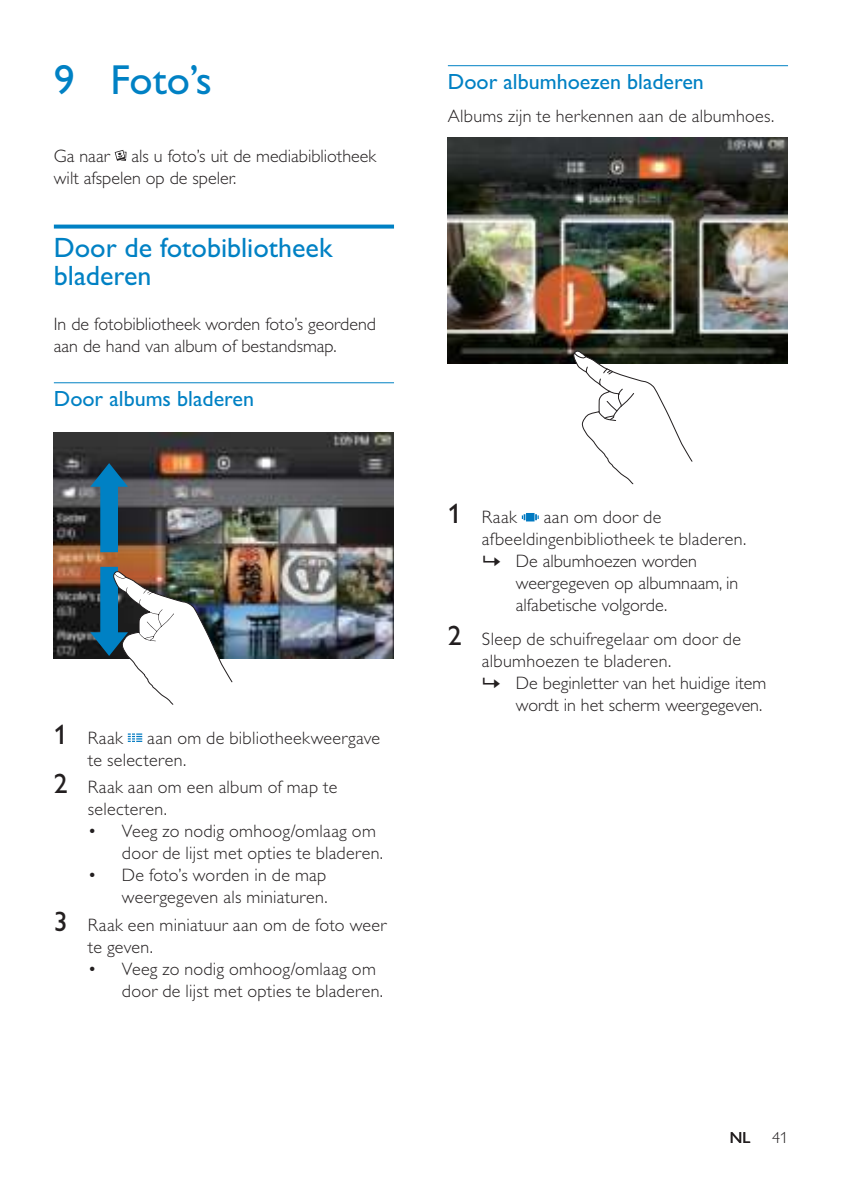
<style>
.page{position:relative;width:842px;height:1190px;background:#fff}
.page>*{position:absolute;margin:0;border:0;box-sizing:border-box;transform-origin:0 0}
.t1{font:42px "Gill Sans Alt One WGL";color:#0081c4}
.t2{font:28px/28px "Gill Sans Alt One WGL";color:#0081c4}
.t3{font:22px "Gill Sans Alt One WGL";color:#0081c4}
.t4{font:18px/22px "Gill Sans Alt One WGL Light";letter-spacing:.01em;color:#231f20}
.t5{font:16px "Gill Sans Alt One WGL Light";color:#231f20}
.t6{font:16px "Gill Sans Alt One WGL";color:#231f20}
.s1{font-family:"Gill Sans Alt One WGL";font-size:28px}
</style>
<div class="page">
<hr style="left:448px;top:65px;width:340px;height:1px;background:#0081c4">
<img style="left:448px;top:137px;width:339px;height:226px">
<svg style="left:572px;top:349px;width:121px;height:136px"></svg>
<svg style="left:522px;top:513px;width:17px;height:8px"></svg>
<svg style="left:54px;top:225px;width:340px;height:4px"></svg>
<hr style="left:54px;top:382px;width:340px;height:1px;background:#0081c4">
<svg style="left:115px;top:150px;width:12px;height:11px"></svg>
<img style="left:54px;top:432px;width:339px;height:227px">
<svg style="left:90px;top:463px;width:38px;height:89px;background:#1f5978"></svg>
<img style="left:90px;top:567px;width:142px;height:138px">
<svg style="left:128px;top:733px;width:14px;height:9px"></svg>
<h1 class="t1" style="left:54px;top:63px;width:160px">9 Foto’s</h1>
<p class="t4" style="left:54px;top:146px;width:324px">Ga naar als u foto’s uit de mediabibliotheek wilt afspelen op de speler.</p>
<h2 class="t2" style="left:54px;top:236px;width:280px">Door de fotobibliotheek bladeren</h2>
<p class="t4" style="left:54px;top:314px;width:324px">In de fotobibliotheek worden foto’s geordend aan de hand van album of bestandsmap.</p>
<p class="t3" style="left:54px;top:389px;width:202px">Door albums bladeren</p>
<p class="t4" style="left:54px;top:728px;width:70px"><span class="s1">1</span> Raak</p>
<p class="t4" style="left:88px;top:728px;width:294px;text-indent:59px">aan om de bibliotheekweergave te selecteren.</p>
<p class="t4" style="left:88px;top:778px;width:251px;text-indent:-34px"><span class="s1">2</span> Raak aan om een album of map te selecteren.</p>
<p class="t4" style="left:122px;top:822px;width:263px;text-indent:-34px">• Veeg zo nodig omhoog/omlaag om door de lijst met opties te bladeren.</p>
<p class="t4" style="left:88px;top:866px;width:241px;text-align:right">• De foto’s worden in de map weergegeven als miniaturen.</p>
<p class="t4" style="left:88px;top:915px;width:300px;text-indent:-34px"><span class="s1">3</span> Raak een miniatuur aan om de foto weer te geven.</p>
<p class="t4" style="left:122px;top:959px;width:263px;text-indent:-34px">• Veeg zo nodig omhoog/omlaag om door de lijst met opties te bladeren.</p>
<p class="t3" style="left:448px;top:72px;width:258px">Door albumhoezen bladeren</p>
<p class="t4" style="left:448px;top:107px;width:328px">Albums zijn te herkennen aan de albumhoes.</p>
<p class="t4" style="left:448px;top:508px;width:70px"><span class="s1">1</span> Raak</p>
<p class="t4" style="left:544px;top:508px;width:119px">aan om door de</p>
<p class="t4" style="left:482px;top:530px;width:266px">afbeeldingenbibliotheek te bladeren.</p>
<p class="t4" style="left:516px;top:552px;width:183px">De albumhoezen worden</p>
<p class="t4" style="left:516px;top:574px;width:224px">weergegeven op albumnaam, in</p>
<p class="t4" style="left:516px;top:596px;width:153px">alfabetische volgorde.</p>
<p class="t4" style="left:482px;top:629px;width:261px;text-indent:-34px"><span class="s1">2</span> Sleep de schuifregelaar om door de albumhoezen te bladeren.</p>
<p class="t4" style="left:516px;top:673px;width:252px">De beginletter van het huidige item wordt in het scherm weergegeven.</p>
<p class="t6" style="left:730px;top:1131px;width:22px">NL</p>
<p class="t5" style="left:772px;top:1131px;width:17px">41</p>
</div>
